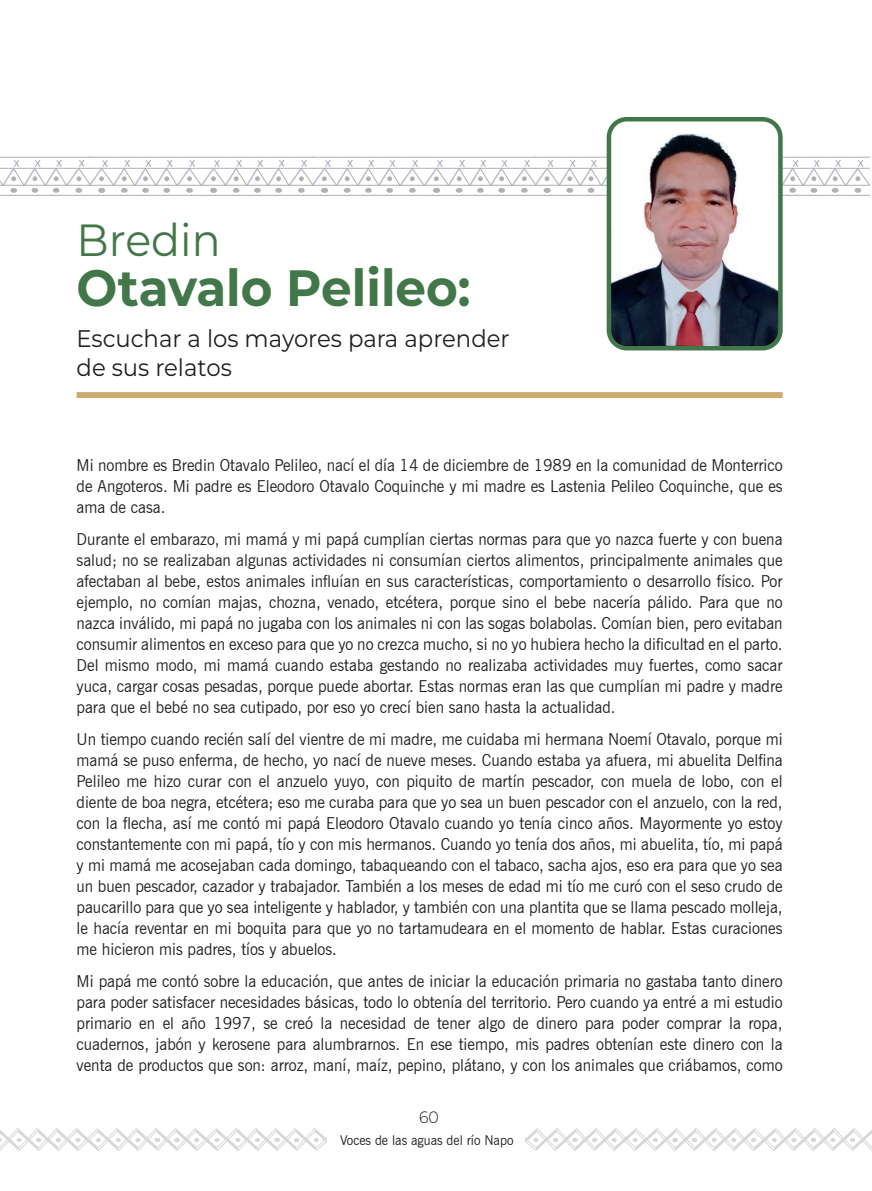
<style>
.page{position:relative;width:872px;height:1191px;background:#fff}
.page>*{position:absolute;margin:0;border:0;box-sizing:border-box;transform-origin:0 0}
.t1{font:700 51px "Montserrat";color:#427749;scale:.95 1}
.t2{font:45px "Montserrat";color:#427749;scale:.95 1}
.t3{font:24px/28.8px "Montserrat";color:#231f20;scale:.95 1}
.t4{font:16.5px/21px "News Gothic BT";color:#231f20;text-align:justify;scale:.95 1}
.t5{font:300 16.5px "Montserrat";color:#231f20;scale:.95 1}
.t6{font:13.5px "News Gothic BT";color:#231f20;scale:.95 1}
</style>
<div class="page">
<svg style="left:526px;top:1128px;width:346px;height:23px"></svg>
<svg style="left:0;top:1128px;width:326px;height:23px"></svg>
<div style="left:77px;top:392px;width:705px;height:6px;background:#cdaa6f"></div>
<hr style="left:0;top:157px;width:91px;height:1px;background:#231f20">
<hr style="left:0;top:195px;width:91px;height:1px;background:#231f20">
<hr style="left:89px;top:157px;width:113px;height:1px;background:#231f20">
<hr style="left:89px;top:195px;width:113px;height:1px;background:#231f20">
<hr style="left:201px;top:157px;width:112px;height:1px;background:#231f20">
<hr style="left:201px;top:195px;width:112px;height:1px;background:#231f20">
<hr style="left:312px;top:157px;width:112px;height:1px;background:#231f20">
<hr style="left:312px;top:195px;width:112px;height:1px;background:#231f20">
<hr style="left:424px;top:157px;width:112px;height:1px;background:#231f20">
<hr style="left:424px;top:195px;width:112px;height:1px;background:#231f20">
<hr style="left:535px;top:157px;width:112px;height:1px;background:#231f20">
<hr style="left:535px;top:195px;width:112px;height:1px;background:#231f20">
<hr style="left:757px;top:157px;width:112px;height:1px;background:#231f20">
<hr style="left:757px;top:195px;width:112px;height:1px;background:#231f20">
<svg style="left:0;top:158px;width:869px;height:35px"></svg>
<img style="left:611px;top:125px;width:169px;height:223px">
<div style="left:606px;top:117px;width:176px;height:233px;border:4px solid #427749;border-radius:18px"></div>
<h2 class="t2" style="left:77px;top:209px;width:153px">Bredin</h2>
<h1 class="t1" style="left:77px;top:251px;width:416px">Otavalo Pelileo:</h1>
<h3 class="t3" style="left:77px;top:324px;width:457px">Escuchar a los mayores para aprender de sus relatos</h3>
<p class="t4" style="left:77px;top:455px;width:745px">Mi nombre es Bredin Otavalo Pelileo, nací el día 14 de diciembre de 1989 en la comunidad de Monterrico de Angoteros. Mi padre es Eleodoro Otavalo Coquinche y mi madre es Lastenia Pelileo Coquinche, que es ama de casa.</p>
<p class="t4" style="left:77px;top:528px;width:744px">Durante el embarazo, mi mamá y mi papá cumplían ciertas normas para que yo nazca fuerte y con buena salud; no se realizaban algunas actividades ni consumían ciertos alimentos, principalmente animales que afectaban al bebe, estos animales influían en sus características, comportamiento o desarrollo físico. Por ejemplo, no comían majas, chozna, venado, etcétera, porque sino el bebe nacería pálido. Para que no nazca inválido, mi papá no jugaba con los animales ni con las sogas bolabolas. Comían bien, pero evitaban consumir alimentos en exceso para que yo no crezca mucho, si no yo hubiera hecho la dificultad en el parto.<br>Del mismo modo, mi mamá cuando estaba gestando no realizaba actividades muy fuertes, como sacar yuca, cargar cosas pesadas, porque puede abortar. Estas normas eran las que cumplían mi padre y madre para que el bebé no sea cutipado, por eso yo crecí bien sano hasta la actualidad.</p>
<p class="t4" style="left:77px;top:728px;width:745px">Un tiempo cuando recién salí del vientre de mi madre, me cuidaba mi hermana Noemí Otavalo, porque mi mamá se puso enferma, de hecho, yo nací de nueve meses. Cuando estaba ya afuera, mi abuelita Delfina Pelileo me hizo curar con el anzuelo yuyo, con piquito de martín pescador, con muela de lobo, con el diente de boa negra, etcétera; eso me curaba para que yo sea un buen pescador con el anzuelo, con la red, con la flecha, así me contó mi papá Eleodoro Otavalo cuando yo tenía cinco años. Mayormente yo estoy constantemente con mi papá, tío y con mis hermanos. Cuando yo tenía dos años, mi abuelita, tío, mi papá y mi mamá me acosejaban cada domingo, tabaqueando con el tabaco, sacha ajos, eso era para que yo sea un buen pescador, cazador y trabajador. También a los meses de edad mi tío me curó con el seso crudo de paucarillo para que yo sea inteligente y hablador, y también con una plantita que se llama pescado molleja, le hacía reventar en mi boquita para que yo no tartamudeara en el momento de hablar. Estas curaciones me hicieron mis padres, tíos y abuelos.</p>
<p class="t4" style="left:77px;top:970px;width:745px">Mi papá me contó sobre la educación, que antes de iniciar la educación primaria no gastaba tanto dinero para poder satisfacer necesidades básicas, todo lo obtenía del territorio. Pero cuando ya entré a mi estudio primario en el año 1997, se creó la necesidad de tener algo de dinero para poder comprar la ropa, cuadernos, jabón y kerosene para alumbrarnos. En ese tiempo, mis padres obtenían este dinero con la venta de productos que son: arroz, maní, maíz, pepino, plátano, y con los animales que criábamos, como</p>
<p class="t5" style="left:419px;top:1105px;width:22px">60</p>
<p class="t6" style="left:340px;top:1131px;width:184px">Voces de las aguas del río Napo</p>
</div>
